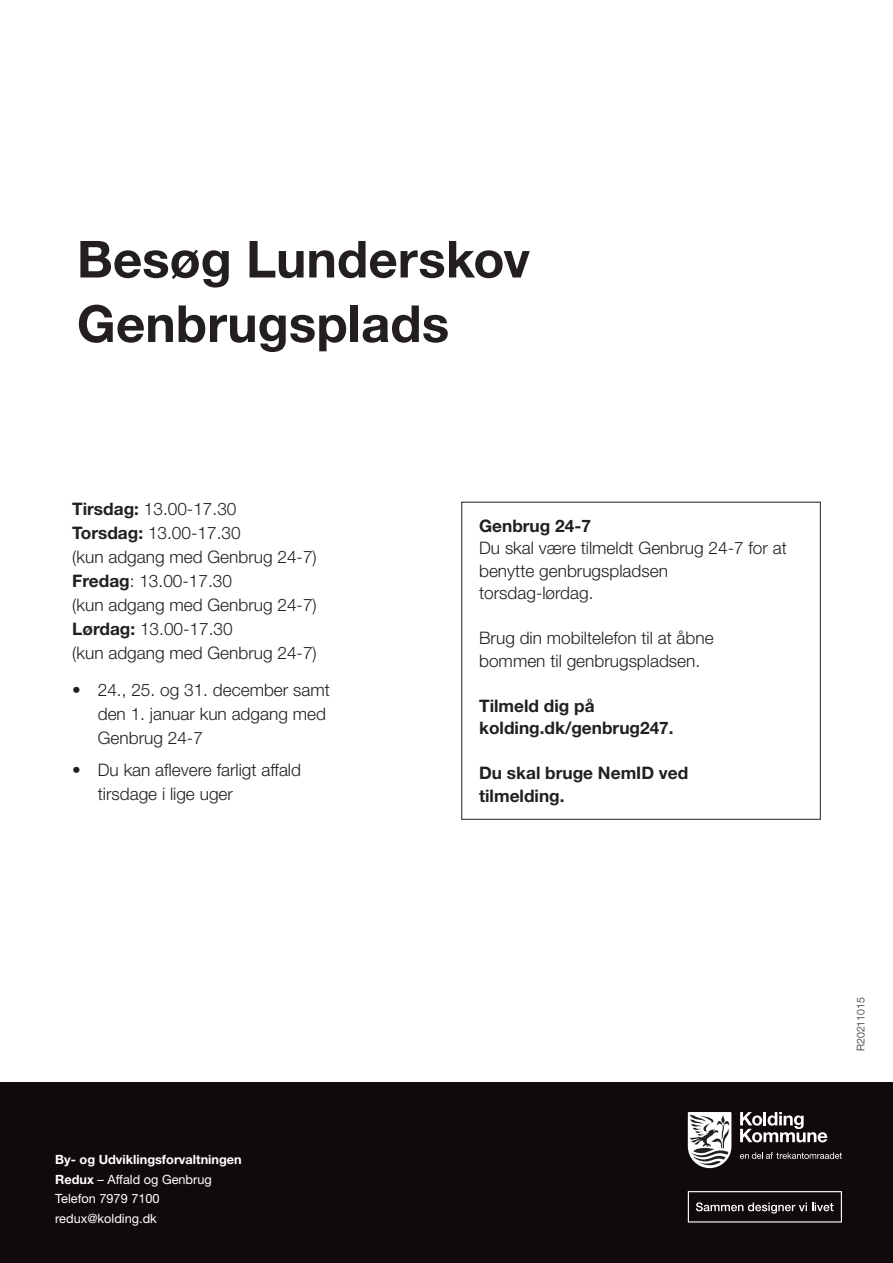
<style>
.page{position:relative;width:893px;height:1263px;background:#fff}
.page>*{position:absolute;margin:0;border:0;box-sizing:border-box;transform-origin:0 0}
.Forsiderubrik{font:700 51.15px "Helvetica Neue LT Std";color:#231f20}
.Brødtekst{font:300 17.25px/22.5px "Helvetica Neue LT Std";color:#231f20}
.Brødtekst_med_bullet{font:300 17.25px/24px "Helvetica Neue LT Std";color:#231f20}
.Brødtekst-2{font:700 17.25px/22.5px "Helvetica Neue LT Std";color:#231f20}
.t1{font:12.75px/19.5px "Helvetica Neue LT Std";color:#fff}
.t2{font:300 10.5px "Helvetica Neue LT";color:#231f20}
.s1{font-weight:700}
</style>
<div class="page">
<div style="left:0;top:1082px;width:893px;height:181px;background:#110a0c"></div>
<svg style="left:688px;top:1191px;width:154px;height:31px"></svg>
<svg style="left:740px;top:1112px;width:87px;height:30px"></svg>
<svg style="left:688px;top:1112px;width:43px;height:56px;background:#b2b1b1"></svg>
<svg style="left:740px;top:1152px;width:102px;height:7px"></svg>
<div style="left:461px;top:502px;width:360px;height:318px;border:1px solid #231f20"></div>
<p class="Forsiderubrik" style="left:77px;top:228px;width:455px">Besøg Lunderskov</p>
<p class="Forsiderubrik" style="left:77px;top:292px;width:374px">Genbrugsplads</p>
<p class="Brødtekst" style="left:72px;top:497px;width:166px"><span class="s1">Tirsdag:</span> 13.00-17.30</p>
<p class="Brødtekst" style="left:72px;top:521px;width:246px;line-height:24px"><span class="s1">Torsdag:</span> 13.00-17.30<br>(kun adgang med Genbrug 24-7)</p>
<p class="Brødtekst" style="left:72px;top:569px;width:246px;line-height:24px"><span class="s1">Fredag</span>: 13.00-17.30<br>(kun adgang med Genbrug 24-7)</p>
<p class="Brødtekst" style="left:72px;top:617px;width:246px;line-height:24px"><span class="s1">Lørdag:</span> 13.00-17.30<br>(kun adgang med Genbrug 24-7)</p>
<p class="Brødtekst_med_bullet" style="left:98px;top:677px;width:234px;text-indent:-26px">• 24., 25. og 31. december samt den 1. januar kun adgang med<br>Genbrug 24-7</p>
<p class="Brødtekst_med_bullet" style="left:98px;top:758px;width:205px;text-indent:-26px">• Du kan aflevere farligt affald tirsdage i lige uger</p>
<p class="Brødtekst-2" style="left:479px;top:514px;width:113px">Genbrug 24-7</p>
<p class="Brødtekst" style="left:479px;top:537px;width:309px">Du skal være tilmeldt Genbrug 24-7 for at benytte genbrugspladsen<br>torsdag-lørdag.</p>
<p class="Brødtekst" style="left:479px;top:627px;width:236px">Brug din mobiltelefon til at åbne bommen til genbrugspladsen.</p>
<p class="Brødtekst-2" style="left:479px;top:694px;width:196px">Tilmeld dig på kolding.dk/genbrug247.</p>
<p class="Brødtekst-2" style="left:479px;top:762px;width:211px">Du skal bruge NemID ved tilmelding.</p>
<p class="t1" style="left:55px;top:1149px;width:188px"><span class="s1">By- og Udviklingsforvaltningen<br>Redux</span> – Affald og Genbrug<br>Telefon 7979 7100 redux@kolding.dk</p>
<p class="t2" style="left:854px;top:1051px;width:55px;rotate:-90deg">R20211015</p>
</div>
